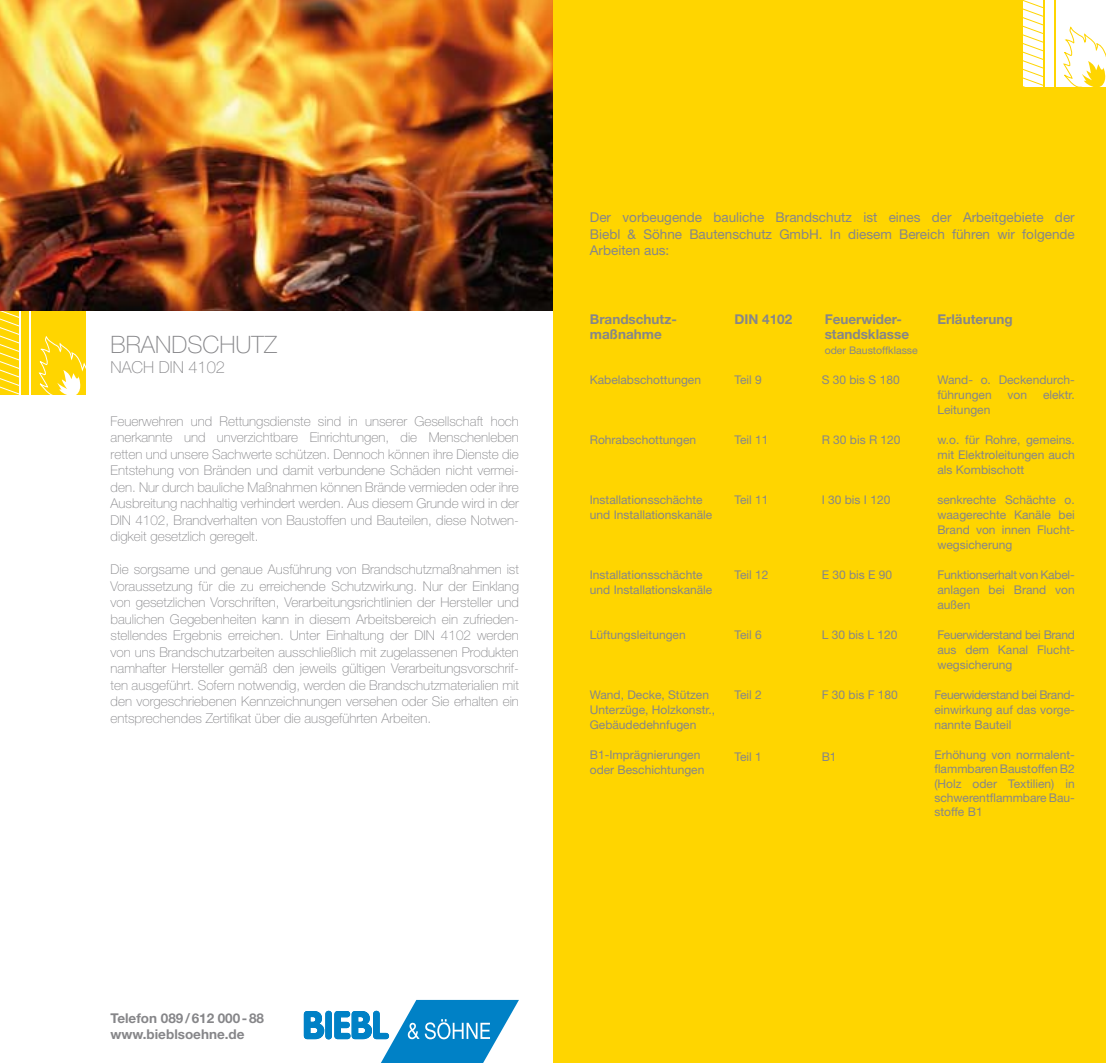
<style>
.page{position:relative;width:1106px;height:1063px;background:#fff}
.page>*{position:absolute;margin:0;border:0;box-sizing:border-box;transform-origin:0 0}
.t1{font:100 24px "Helvetica Neue";color:#868689}
.t2{font:100 16.5px "Helvetica Neue";color:#868689}
.t3{font:100 13.5px/16.5px "Helvetica Neue";color:#868689;text-align:justify}
.t4{font:13.5px/16.5px "Helvetica Neue";color:#868689;text-align:justify}
.t5{font:700 13.5px/15px "Helvetica Neue";color:#868689}
.t6{font:12px/15px "Helvetica Neue";color:#868689;text-align:justify}
.t7{font:10.5px "Helvetica Neue";color:#868689}
</style>
<div class="page">
<div style="left:0;top:310px;width:85px;height:85px;background:#ffd500"></div>
<svg style="left:39px;top:336px;width:46px;height:59px"></svg>
<hr style="left:30px;top:310px;width:1px;height:85px;background:#fff">
<hr style="left:19px;top:310px;width:2px;height:85px;background:#fff">
<svg style="left:0;top:310px;width:20px;height:85px"></svg>
<img style="left:0;top:0;width:553px;height:310px">
<div style="left:325px;top:1011px;width:7px;height:28px;border:1px solid #0081c6;border-radius:3px"></div>
<svg style="left:304px;top:1011px;width:20px;height:28px"></svg>
<div style="left:326px;top:1011px;width:5px;height:28px;background:#0081c6;border-radius:3px"></div>
<div style="left:326px;top:1011px;width:5px;height:28px;border:1px solid #0081c6;border-radius:3px"></div>
<svg style="left:334px;top:1000px;width:185px;height:63px"></svg>
<div style="left:553px;top:0;width:553px;height:1063px;background:#ffd500"></div>
<div style="left:1023px;top:0;width:83px;height:86px;background:#fff"></div>
<svg style="left:1063px;top:26px;width:43px;height:60px"></svg>
<hr style="left:1053px;top:0;width:2px;height:86px;background:#ffd500">
<svg style="left:1023px;top:0;width:21px;height:86px"></svg>
<h1 class="t1" style="left:111px;top:331px;width:168px">BRANDSCHUTZ</h1>
<p class="t2" style="left:111px;top:357px;width:12px">nach</p>
<p class="t2" style="left:159px;top:357px;width:68px">DIN 4102</p>
<p class="t3" style="left:111px;top:413px;width:410px">Feuerwehren und Rettungsdienste sind in unserer Gesellschaft hoch anerkannte und unverzichtbare Einrichtungen, die Menschenleben retten und unsere Sachwerte schützen. Dennoch können ihre Dienste die Entstehung von Bränden und damit verbundene Schäden nicht vermei&shy;den. Nur durch bauliche Maßnahmen können Brände vermieden oder ihre Ausbreitung nachhaltig verhindert werden. Aus diesem Grunde wird in der DIN 4102, Brandverhalten von Baustoffen und Bauteilen, diese Notwen&shy;digkeit gesetzlich geregelt.</p>
<p class="t3" style="left:111px;top:561px;width:410px">Die sorgsame und genaue Ausführung von Brandschutzmaßnahmen ist Voraussetzung für die zu erreichende Schutzwirkung. Nur der Einklang von gesetzlichen Vorschriften, Verarbeitungsrichtlinien der Hersteller und baulichen Gegebenheiten kann in diesem Arbeitsbereich ein zufrieden&shy;stellendes Ergebnis erreichen. Unter Einhaltung der DIN 4102 werden von uns Brandschutzarbeiten ausschließlich mit zugelassenen Produkten namhafter Hersteller gemäß den jeweils gültigen Verarbeitungsvorschrif&shy;ten ausgeführt. Sofern notwendig, werden die Brandschutzmaterialien mit den vorgeschriebenen Kennzeichnungen versehen oder Sie erhalten ein entsprechendes Zertifikat über die ausgeführten Arbeiten.</p>
<p class="t4" style="left:590px;top:209px;width:486px">Der vorbeugende bauliche Brandschutz ist eines der Arbeitgebiete der Biebl &amp; Söhne Bautenschutz GmbH. In diesem Bereich führen wir folgende Arbeiten aus:</p>
<p class="t5" style="left:590px;top:312px;width:89px">Brandschutz&shy;maßnahme</p>
<p class="t6" style="left:590px;top:373px;width:113px">Kabelabschottungen</p>
<p class="t5" style="left:734px;top:312px;width:59px">DIN 4102</p>
<p class="t6" style="left:734px;top:373px;width:29px">Teil 9</p>
<p class="t6" style="left:590px;top:433px;width:108px">Rohrabschottungen</p>
<p class="t6" style="left:734px;top:433px;width:36px">Teil 11</p>
<p class="t6" style="left:590px;top:493px;width:124px">Installationsschächte und Installationskanäle</p>
<p class="t6" style="left:734px;top:493px;width:36px">Teil 11</p>
<p class="t6" style="left:590px;top:568px;width:124px">Installationsschächte und Installationskanäle</p>
<p class="t6" style="left:590px;top:628px;width:97px">Lüftungsleitungen</p>
<p class="t6" style="left:590px;top:688px;width:127px;text-align:left">Wand, Decke, Stützen<br>Unterzüge, Holzkonstr.,<br>Gebäudedehnfugen</p>
<p class="t6" style="left:590px;top:748px;width:116px">B1-Imprägnierungen oder Beschichtungen</p>
<p class="t6" style="left:734px;top:568px;width:36px">Teil 12</p>
<p class="t6" style="left:734px;top:628px;width:29px">Teil 6</p>
<p class="t6" style="left:734px;top:688px;width:29px">Teil 2</p>
<p class="t6" style="left:734px;top:749px;width:29px">Teil 1</p>
<p class="t5" style="left:824px;top:312px;width:86px">Feuerwider&shy;standsklasse</p>
<p class="t7" style="left:824px;top:344px;width:95px">oder Baustoffklasse</p>
<p class="t6" style="left:821px;top:373px;width:80px">S 30 bis S 180</p>
<p class="t6" style="left:821px;top:433px;width:80px">R 30 bis R 120</p>
<p class="t6" style="left:821px;top:493px;width:70px">I 30 bis I 120</p>
<p class="t6" style="left:821px;top:568px;width:72px">E 30 bis E 90</p>
<p class="t6" style="left:821px;top:628px;width:77px">L 30 bis L 120</p>
<p class="t6" style="left:821px;top:688px;width:78px">F 30 bis F 180</p>
<p class="t6" style="left:821px;top:749px;width:16px">B1</p>
<p class="t5" style="left:937px;top:312px;width:77px">Erläuterung</p>
<p class="t6" style="left:937px;top:373px;width:139px">Wand- o. Deckendurch&shy;führungen</p>
<p class="t6" style="left:1007px;top:388px;width:21px">von</p>
<p class="t6" style="left:1043px;top:388px;width:33px">elektr.</p>
<p class="t6" style="left:937px;top:403px;width:54px">Leitungen</p>
<p class="t6" style="left:937px;top:433px;width:139px">w.o. für Rohre, gemeins. mit Elektroleitungen auch als Kombischott</p>
<p class="t6" style="left:937px;top:493px;width:139px">senkrechte Schächte o. waagerechte Kanäle bei Brand von innen Flucht&shy;wegsicherung</p>
<p class="t6" style="left:937px;top:568px;width:139px">Funktionserhalt von Kabel&shy;anlagen bei Brand von außen</p>
<p class="t6" style="left:937px;top:628px;width:139px">Feuerwiderstand bei Brand aus dem Kanal Flucht&shy;wegsicherung</p>
<p class="t6" style="left:934px;top:688px;width:142px">Feuerwiderstand bei Brand&shy;einwirkung auf das vorge&shy;nannte Bauteil</p>
<p class="t6" style="left:934px;top:747px;width:142px;line-height:14.4px">Erhöhung von normalent&shy;flammbaren Baustoffen B2 (Holz oder Textilien) in schwerentflammbare Bau&shy;stoffe B1</p>
<p class="t5" style="left:111px;top:1009px;width:155px;line-height:16.2px">Telefon 089/612 000-88 www.bieblsoehne.de</p>
</div>
